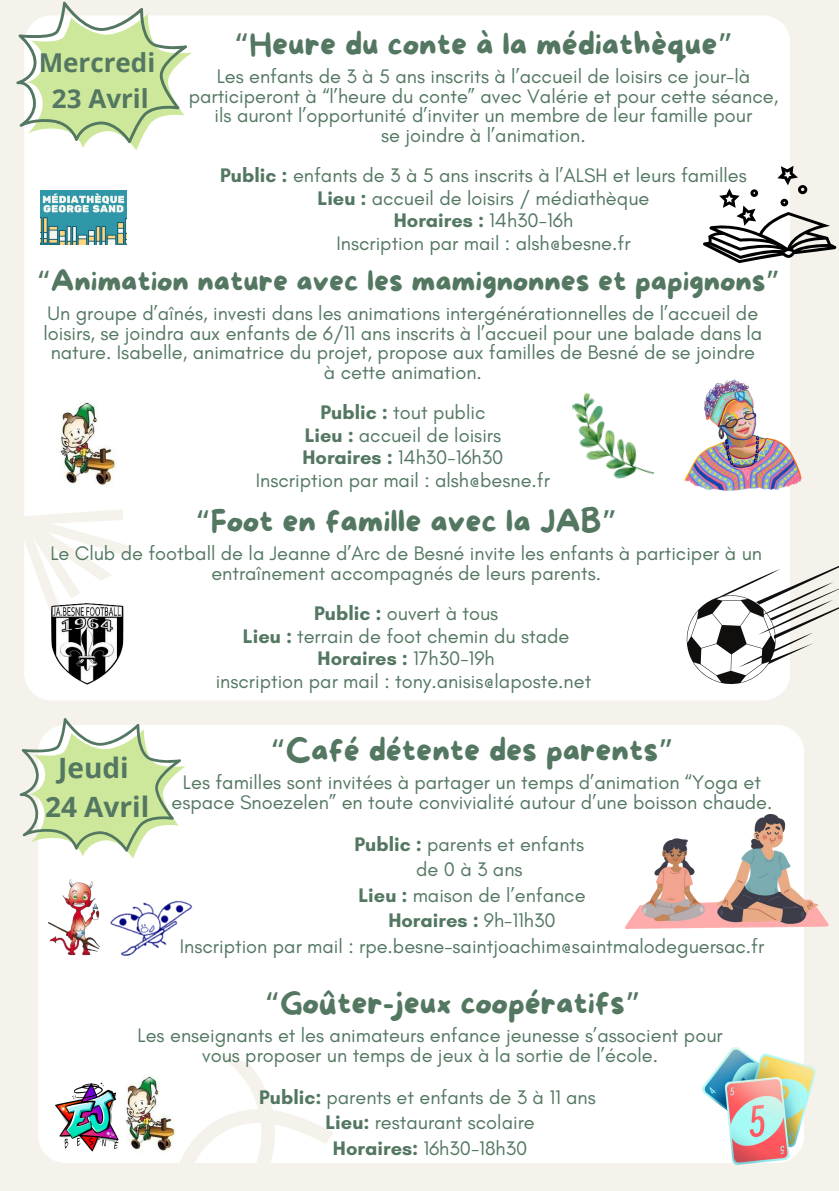
<style>
.page{position:relative;width:839px;height:1191px;background:#fff}
.page>*{position:absolute;margin:0;border:0;box-sizing:border-box;transform-origin:0 0}
.t1{font:31.2px "More Sugar";color:#537761}
.t2{font:29.2px "More Sugar";color:#537761}
.t3{font:700 28px/39px "Open Sans";color:#537761;text-align:center}
.t4{font:700 26px/36px "Open Sans";color:#537761;text-align:center}
.t5{font:20px/19.6px "Glacial Indifference";color:#537761;text-align:center}
.t6{font:700 20px "Glacial Indifference";color:#537761}
.t7{font:20px "Glacial Indifference";letter-spacing:.27em;color:#537761}
.s1{font-family:"Noto Sans Gurmukhi"}
.s2{font-weight:700}
.s3{font-weight:400}
</style>
<div class="page">
<div style="left:0;top:0;width:838px;height:1191px;background:#f5f2ec"></div>
<div style="left:38px;top:725px;width:765px;height:438px;background:#fff;border-radius:27px"></div>
<svg style="left:180px;top:1053px;width:153px;height:110px"></svg>
<img style="left:625px;top:814px;width:203px;height:114px">
<img style="left:110px;top:900px;width:82px;height:56px">
<img style="left:48px;top:879px;width:52px;height:77px">
<svg style="left:20px;top:718px;width:166px;height:141px"></svg>
<img style="left:55px;top:1082px;width:64px;height:70px">
<img style="left:126px;top:1076px;width:49px;height:76px">
<img style="left:703px;top:1048px;width:112px;height:117px">
<div style="left:24px;top:15px;width:765px;height:685px;background:#fff;border-radius:27px"></div>
<svg style="left:16px;top:2px;width:176px;height:148px"></svg>
<img style="left:684px;top:379px;width:117px;height:111px">
<svg style="left:24px;top:509px;width:106px;height:102px"></svg>
<img style="left:60px;top:401px;width:56px;height:85px">
<img style="left:41px;top:190px;width:85px;height:54px">
<svg style="left:703px;top:166px;width:133px;height:97px"></svg>
<img style="left:572px;top:393px;width:82px;height:86px">
<svg style="left:686px;top:539px;width:152px;height:152px"></svg>
<img style="left:52px;top:603px;width:72px;height:81px">
<p class="t4" style="left:39px;top:44px;width:118px">Mercredi<br>23 Avril</p>
<p class="t1" style="left:234px;top:27px;width:500px"><span class="s1">“</span>Heure du conte à la médiathèque<span class="s1">”</span></p>
<p class="t5" style="left:189px;top:66px;width:591px">Les enfants de 3 à 5 ans inscrits à l’accueil de loisirs ce jour-là participeront à “l’heure du conte” avec Valérie et pour cette séance, ils auront l’opportunité d’inviter un membre de leur famille pour<br>se joindre à l’animation.</p>
<p class="t5" style="left:220px;top:165px;width:528px"><span class="s2">Public :</span> enfants de 3 à 5 ans inscrits à l’ALSH et leurs familles</p>
<p class="t5" style="left:317px;top:188px;width:333px"><span class="s2">Lieu :</span> accueil de loisirs / médiathèque</p>
<p class="t6" style="left:394px;top:208px;width:181px">Horaires : <span class="s3">14h30-16h</span></p>
<p class="t5" style="left:336px;top:233px;width:295px">Inscription par mail : alsh@besne.fr</p>
<p class="t2" style="left:36px;top:265px;width:745px"><span class="s1">“</span>Animation nature avec les mamignonnes et papignons<span class="s1">”</span></p>
<p class="t5" style="left:44px;top:303px;width:720px">Un groupe d’aînés, investi dans les animations intergénérationnelles de l’accueil de loisirs, se joindra aux enfants de 6/11 ans inscrits à l’accueil pour une balade dans la nature. Isabelle, animatrice du projet, propose aux familles de Besné de se joindre à cette animation.</p>
<p class="t5" style="left:320px;top:402px;width:166px"><span class="s2">Public :</span> tout public</p>
<p class="t5" style="left:305px;top:425px;width:198px"><span class="s2">Lieu :</span> accueil de loisirs</p>
<h1 class="t5" style="left:302px;top:447px;width:202px"><span class="s2">Horaires :</span> 14h30-16h30</h1>
<p class="t5" style="left:256px;top:470px;width:295px">Inscription par mail : alsh@besne.fr</p>
<p class="t1" style="left:195px;top:505px;width:423px"><span class="s1">“</span>Foot en famille avec la JAB<span class="s1">”</span></p>
<p class="t5" style="left:50px;top:544px;width:713px">Le Club de football de la Jeanne d’Arc de Besné invite les enfants à participer à un entraînement accompagnés de leurs parents.</p>
<p class="t5" style="left:314px;top:604px;width:186px"><span class="s2">Public :</span> ouvert à tous</p>
<p class="t5" style="left:243px;top:626px;width:328px"><span class="s2">Lieu :</span> terrain de foot chemin du stade</p>
<p class="t6" style="left:317px;top:646px;width:179px">Horaires : <span class="s3">17h30-19h</span></p>
<p class="t5" style="left:216px;top:671px;width:377px">inscription par mail : tony.anisis@laposte.net</p>
<p class="t3" style="left:45px;top:747px;width:106px">Jeudi<br>24 Avril</p>
<p class="t1" style="left:270px;top:734px;width:405px"><span class="s1">“</span>Café détente des parents<span class="s1">”</span></p>
<h3 class="t5" style="left:171px;top:772px;width:602px">Les familles sont invitées à partager un temps d’animation “Yoga et espace Snoezelen” en toute convivialité autour d’une boisson chaude.</h3>
<p class="t5" style="left:354px;top:834px;width:231px"><span class="s2">Public :</span> parents et enfants</p>
<p class="t7" style="left:416px;top:857px;width:108px">de0à3ans</p>
<p class="t5" style="left:358px;top:885px;width:228px"><span class="s2">Lieu :</span> maison de l’enfance</p>
<p class="t6" style="left:388px;top:908px;width:169px">Horaires : <span class="s3">9h-11h30</span></p>
<p class="t5" style="left:180px;top:936px;width:585px">Inscription par mail : rpe.besne-saintjoachim@saintmalodeguersac.fr</p>
<p class="t1" style="left:264px;top:987px;width:377px"><span class="s1">“</span>Goûter-jeux coopératifs<span class="s1">”</span></p>
<h2 class="t5" style="left:138px;top:1026px;width:586px">Les enseignants et les animateurs enfance jeunesse s’associent pour vous proposer un temps de jeux à la sortie de l’école.</h2>
<p class="t5" style="left:259px;top:1087px;width:338px"><span class="s2">Public:</span> parents et enfants de 3 à 11 ans</p>
<p class="t5" style="left:325px;top:1113px;width:211px"><span class="s2">Lieu:</span> restaurant scolaire</p>
<p class="t5" style="left:333px;top:1138px;width:196px"><span class="s2">Horaires:</span> 16h30-18h30</p>
</div>
